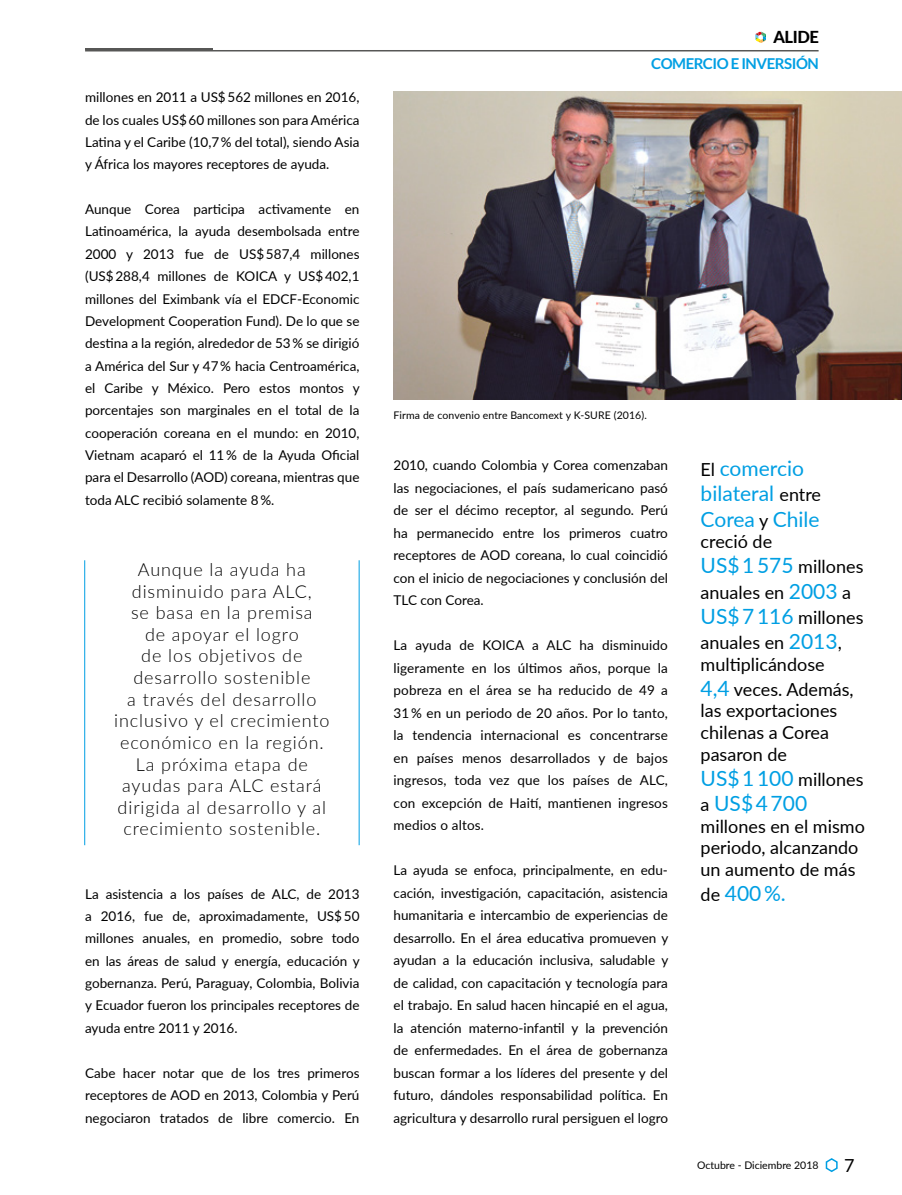
<style>
.page{position:relative;width:902px;height:1195px;background:#fff}
.page>*{position:absolute;margin:0;border:0;box-sizing:border-box;transform-origin:0 0}
.t1{font:21px/25.2px "Lato";color:#009fe3}
.t2{font:300 18px/21.6px "Lato";letter-spacing:.05em;color:#000;text-align:center}
.t3{font:18px/25.2px "Lato";color:#000}
.t4{font:800 16.5px "Lato";letter-spacing:-.025em;color:#000}
.t5{font:700 15px "Lato";letter-spacing:-.03em;color:#009fe3}
.t6{font:13.5px/22.5px "Lato";color:#000;text-align:justify}
.t7{font:10.5px "Lato";letter-spacing:.005em;color:#000}
.s1{font-size:18px;color:#000}
.s2{font-size:21px;color:#009fe3}
</style>
<div class="page">
<svg style="left:825px;top:1158px;width:13px;height:15px"></svg>
<hr style="left:85px;top:50px;width:733px;height:1px;background:#575756">
<hr style="left:85px;top:48px;width:128px;height:2px;background:#575756">
<svg style="left:755px;top:32px;width:10px;height:11px"></svg>
<img style="left:393px;top:91px;width:508px;height:309px">
<hr style="left:84px;top:560px;width:1px;height:285px;background:#009fe3">
<hr style="left:359px;top:560px;width:1px;height:285px;background:#009fe3">
<p class="t4" style="left:773px;top:25px;width:47px">ALIDE</p>
<p class="t5" style="left:651px;top:55px;width:169px">COMERCIO E INVERSIÓN</p>
<p class="t6" style="left:85px;top:86px;width:276px">millones en 2011 a US$ 562 millones en 2016, de los cuales US$ 60 millones son para América Latina y el Caribe (10,7 % del total), siendo Asia y África los mayores receptores de ayuda.</p>
<p class="t6" style="left:85px;top:197px;width:276px">Aunque Corea participa activamente en Latinoamérica, la ayuda desembolsada entre 2000 y 2013 fue de US$ 587,4 millones (US$ 288,4 millones de KOICA y US$ 402,1 millones del Eximbank vía el EDCF-Economic Development Cooperation Fund). De lo que se destina a la región, alrededor de 53 % se dirigió a América del Sur y 47 % hacia Centroamérica, el Caribe y México. Pero estos montos y porcentajes son marginales en el total de la cooperación coreana en el mundo: en 2010, Vietnam acaparó el 11 % de la Ayuda Oficial para el Desarrollo (AOD) coreana, mientras que toda ALC recibió solamente 8 %.</p>
<p class="t7" style="left:393px;top:407px;width:255px">Firma de convenio entre Bancomext y K-SURE (2016).</p>
<p class="t6" style="left:393px;top:453px;width:276px">2010, cuando Colombia y Corea comenzaban las negociaciones, el país sudamericano pasó de ser el décimo receptor, al segundo. Perú ha permanecido entre los primeros cuatro receptores de AOD coreana, lo cual coincidió con el inicio de negociaciones y conclusión del TLC con Corea.</p>
<p class="t6" style="left:393px;top:633px;width:276px">La ayuda de KOICA a ALC ha disminuido ligeramente en los últimos años, porque la pobreza en el área se ha reducido de 49 a 31 % en un periodo de 20 años. Por lo tanto, la tendencia internacional es concentrarse en países menos desarrollados y de bajos ingresos, toda vez que los países de ALC, con excepción de Haití, mantienen ingresos medios o altos.</p>
<p class="t6" style="left:393px;top:859px;width:276px">La ayuda se enfoca, principalmente, en edu&shy;cación, investigación, capacitación, asistencia humanitaria e intercambio de experiencias de desarrollo. En el área educativa promueven y ayudan a la educación inclusiva, saludable y de calidad, con capacitación y tecnología para el trabajo. En salud hacen hincapié en el agua, la atención materno-infantil y la prevención de enfermedades. En el área de gobernanza buscan formar a los líderes del presente y del futuro, dándoles responsabilidad política. En agricultura y desarrollo rural persiguen el logro</p>
<h1 class="t1" style="left:700px;top:455px;width:122px"><span class="s1">El</span> comercio bilateral <span class="s1">entre<br></span>Corea <span class="s1">y</span> Chile</h1>
<h2 class="t3" style="left:700px;top:528px;width:164px">creció de<br><span class="s2">US$ 1 575</span> millones anuales en <span class="s2">2003</span> a<br><span class="s2">US$ 7 116</span> millones anuales en <span class="s2">2013</span>,</h2>
<h2 class="t3" style="left:700px;top:651px;width:155px">multiplicándose<br><span class="s2">4,4</span> veces. Además,</h2>
<h2 class="t3" style="left:700px;top:699px;width:138px;line-height:21.6px">las exportaciones chilenas a Corea pasaron de</h2>
<h2 class="t3" style="left:700px;top:766px;width:164px"><span class="s2">US$ 1 100</span> millones</h2>
<h1 class="t1" style="left:700px;top:790px;width:108px"><span class="s1">a</span> US$ 4 700</h1>
<h2 class="t3" style="left:700px;top:814px;width:166px;line-height:21.6px">millones en el mismo periodo, alcanzando un aumento de más</h2>
<p class="t2" style="left:114px;top:558px;width:217px">Aunque la ayuda ha disminuido para ALC,<br>se basa en la premisa<br>de apoyar el logro<br>de los objetivos de desarrollo sostenible<br>a través del desarrollo inclusivo y el crecimiento económico en la región.<br>La próxima etapa de ayudas para ALC estará dirigida al desarrollo y al crecimiento sostenible.</p>
<p class="t6" style="left:85px;top:882px;width:276px">La asistencia a los países de ALC, de 2013</p>
<h1 class="t1" style="left:700px;top:880px;width:87px"><span class="s1">de</span> 400 %.</h1>
<p class="t6" style="left:85px;top:904px;width:276px">a 2016, fue de, aproximadamente, US$ 50 millones anuales, en promedio, sobre todo en las áreas de salud y energía, educación y gobernanza. Perú, Paraguay, Colombia, Bolivia y Ecuador fueron los principales receptores de ayuda entre 2011 y 2016.</p>
<p class="t6" style="left:85px;top:1061px;width:276px">Cabe hacer notar que de los tres primeros receptores de AOD en 2013, Colombia y Perú negociaron tratados de libre comercio. En</p>
<p class="t7" style="left:697px;top:1158px;width:123px">Octubre - Diciembre 2018</p>
<h2 class="t3" style="left:844px;top:1152px;width:12px">7</h2>
</div>
